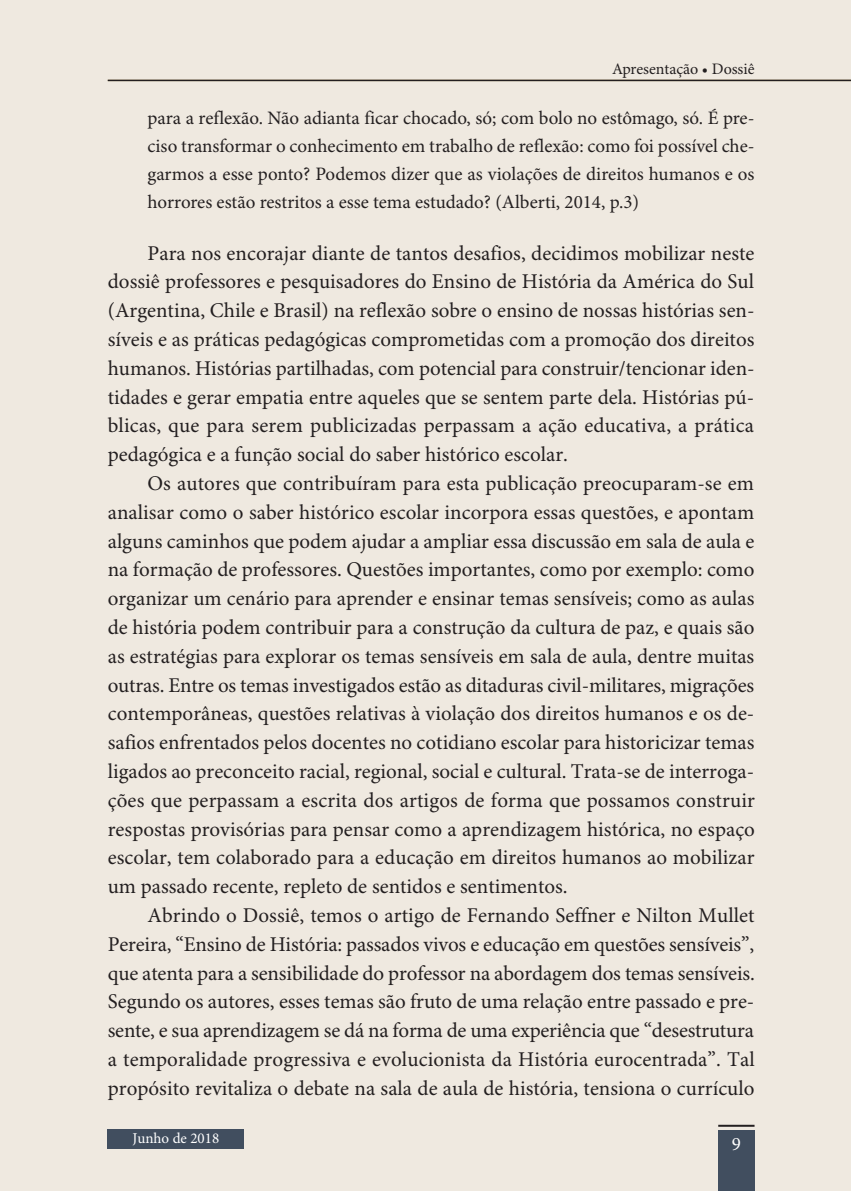
<style>
.page{position:relative;width:851px;height:1191px;background:#fff}
.page>*{position:absolute;margin:0;border:0;box-sizing:border-box;transform-origin:0 0}
.t1{font:21px/28.8px "Minion Pro";color:#231f20;text-align:justify}
.t2{font:19px/27.8px "Minion Pro";color:#231f20;text-align:justify}
.t3{font:19px "Minion Pro";color:#fff}
.t4{font:16px "Minion Pro";color:#231f20}
.t5{font:15px "Minion Pro";color:#fff}
</style>
<div class="page">
<div style="left:0;top:0;width:850px;height:1191px;background:#efe9e0"></div>
<div style="left:718px;top:1130px;width:36px;height:61px;background:#414e5f"></div>
<hr style="left:718px;top:1124px;width:36px;height:2px;background:#231f20">
<hr style="left:108px;top:80px;width:742px;height:1px;background:#231f20">
<div style="left:108px;top:1129px;width:136px;height:20px;background:#414e5f"></div>
<p class="t4" style="left:612px;top:59px;width:144px">Apresentação • Dossiê</p>
<p class="t2" style="left:147px;top:105px;width:608px">para a reflexão. Não adianta ficar chocado, só; com bolo no estômago, só. É pre&shy;ciso transformar o conhecimento em trabalho de reflexão: como foi possível che&shy;garmos a esse ponto? Podemos dizer que as violações de direitos humanos e os horrores estão restritos a esse tema estudado? (Alberti, 2014, p.3)</p>
<p class="t1" style="left:108px;top:239px;width:648px;text-indent:40px">Para nos encorajar diante de tantos desafios, decidimos mobilizar neste dossiê professores e pesquisadores do Ensino de História da América do Sul (Argentina, Chile e Brasil) na reflexão sobre o ensino de nossas histórias sen&shy;síveis e as práticas pedagógicas comprometidas com a promoção dos direitos humanos. Histórias partilhadas, com potencial para construir/tencionar iden&shy;tidades e gerar empatia entre aqueles que se sentem parte dela. Histórias pú&shy;blicas, que para serem publicizadas perpassam a ação educativa, a prática pedagógica e a função social do saber histórico escolar.</p>
<p class="t1" style="left:108px;top:470px;width:648px;text-indent:40px">Os autores que contribuíram para esta publicação preocuparam-se em analisar como o saber histórico escolar incorpora essas questões, e apontam alguns caminhos que podem ajudar a ampliar essa discussão em sala de aula e na formação de professores. Questões importantes, como por exemplo: como organizar um cenário para aprender e ensinar temas sensíveis; como as aulas de história podem contribuir para a construção da cultura de paz, e quais são as estratégias para explorar os temas sensíveis em sala de aula, dentre muitas outras. Entre os temas investigados estão as ditaduras civil-militares, migrações contemporâneas, questões relativas à violação dos direitos humanos e os de&shy;safios enfrentados pelos docentes no cotidiano escolar para historicizar temas ligados ao preconceito racial, regional, social e cultural. Trata-se de interroga&shy;ções que perpassam a escrita dos artigos de forma que possamos construir respostas provisórias para pensar como a aprendizagem histórica, no espaço escolar, tem colaborado para a educação em direitos humanos ao mobilizar um passado recente, repleto de sentidos e sentimentos.</p>
<p class="t1" style="left:108px;top:901px;width:648px;text-indent:40px">Abrindo o Dossiê, temos o artigo de Fernando Seffner e Nilton Mullet Pereira, “Ensino de História: passados vivos e educação em questões sensíveis”, que atenta para a sensibilidade do professor na abordagem dos temas sensíveis.<br>Segundo os autores, esses temas são fruto de uma relação entre passado e pre&shy;sente, e sua aprendizagem se dá na forma de uma experiência que “desestrutura a temporalidade progressiva e evolucionista da História eurocentrada”. Tal propósito revitaliza o debate na sala de aula de história, tensiona o currículo</p>
<p class="t3" style="left:731px;top:1132px;width:11px">9</p>
<p class="t5" style="left:132px;top:1129px;width:88px">Junho de 2018</p>
</div>
